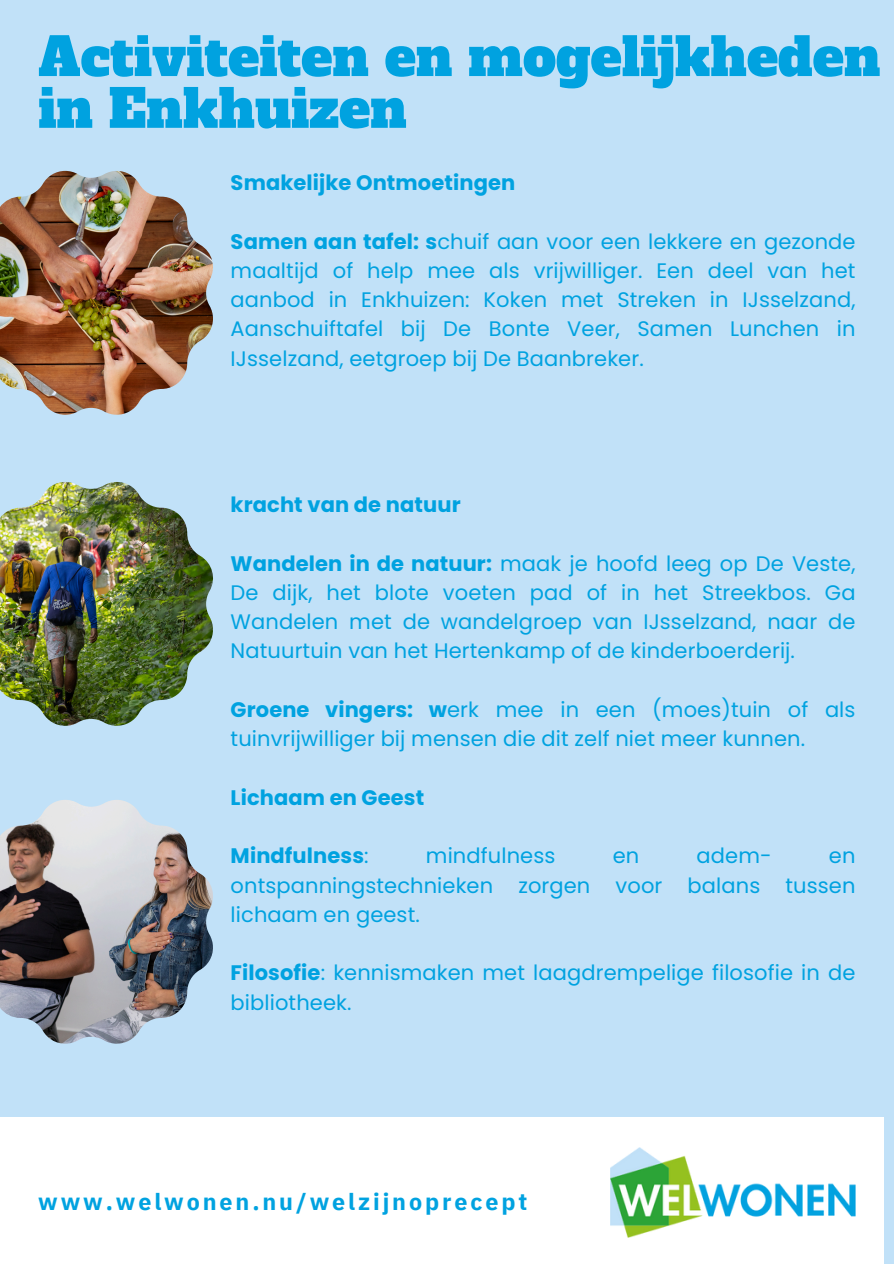
<style>
.page{position:relative;width:894px;height:1264px;background:#fff}
.page>*{position:absolute;margin:0;border:0;box-sizing:border-box;transform-origin:0 0}
.t1{font:52.5px/51.8px "Alfa Slab One";color:#00a2e0}
.t2{font:700 23.25px "IBM Plex Sans";letter-spacing:.125em;color:#00a2e0}
.t3{font:21px/29.2px "Poppins";letter-spacing:.005em;color:#00a2e0;text-align:justify}
.t4{font:700 21px "Poppins";letter-spacing:.005em;color:#00a2e0}
.s1{font-weight:700}
.s2{font-weight:400}
</style>
<div class="page">
<div style="left:0;top:0;width:893px;height:1263px;background:#c1e1f8"></div>
<div style="left:0;top:1117px;width:883px;height:146px;background:#fff"></div>
<img style="left:610px;top:1147px;width:245px;height:90px">
<img style="left:0;top:482px;width:213px;height:243px">
<img style="left:0;top:171px;width:213px;height:243px">
<img style="left:0;top:800px;width:213px;height:243px">
<p class="t1" style="left:38px;top:32px;width:843px">Activiteiten en mogelijkheden in Enkhuizen</p>
<p class="t4" style="left:230px;top:168px;width:286px">Smakelijke Ontmoetingen</p>
<p class="t3" style="left:230px;top:227px;width:626px"><span class="s1">Samen aan tafel: s</span>chuif aan voor een lekkere en gezonde maaltijd of help mee als vrijwilliger. Een deel van het aanbod in Enkhuizen: Koken met Streken in IJsselzand, Aanschuiftafel bij De Bonte Veer, Samen Lunchen in IJsselzand, eetgroep bij De Baanbreker.</p>
<h2 class="t4" style="left:230px;top:490px;width:231px">kracht van de natuur</h2>
<p class="t3" style="left:230px;top:548px;width:626px"><span class="s1">Wandelen in de natuur:</span> maak je hoofd leeg op De Veste, De dijk, het blote voeten pad of in het Streekbos. Ga Wandelen met de wandelgroep van IJsselzand, naar de Natuurtuin van het Hertenkamp of de kinderboerderij.</p>
<p class="t3" style="left:230px;top:695px;width:626px"><span class="s1">Groene vingers: w</span>erk mee in een (moes)tuin of als tuinvrijwilliger bij mensen die dit zelf niet meer kunnen.</p>
<p class="t4" style="left:230px;top:782px;width:195px">Lichaam en Geest</p>
<p class="t4" style="left:230px;top:841px;width:139px">Mindfulness<span class="s2">:</span></p>
<p class="t3" style="left:426px;top:841px;width:131px">mindfulness</p>
<p class="t3" style="left:612px;top:841px;width:28px">en</p>
<p class="t3" style="left:696px;top:841px;width:76px">adem-</p>
<p class="t3" style="left:230px;top:841px;width:626px;text-indent:598px">en ontspanningstechnieken zorgen voor balans tussen lichaam en geest.</p>
<p class="t3" style="left:230px;top:958px;width:626px"><span class="s1">Filosofie</span>: kennismaken met laagdrempelige filosofie in de bibliotheek.</p>
<h2 class="t2" style="left:38px;top:1186px;width:490px">www.welwonen.nu/welzijnoprecept</h2>
</div>
